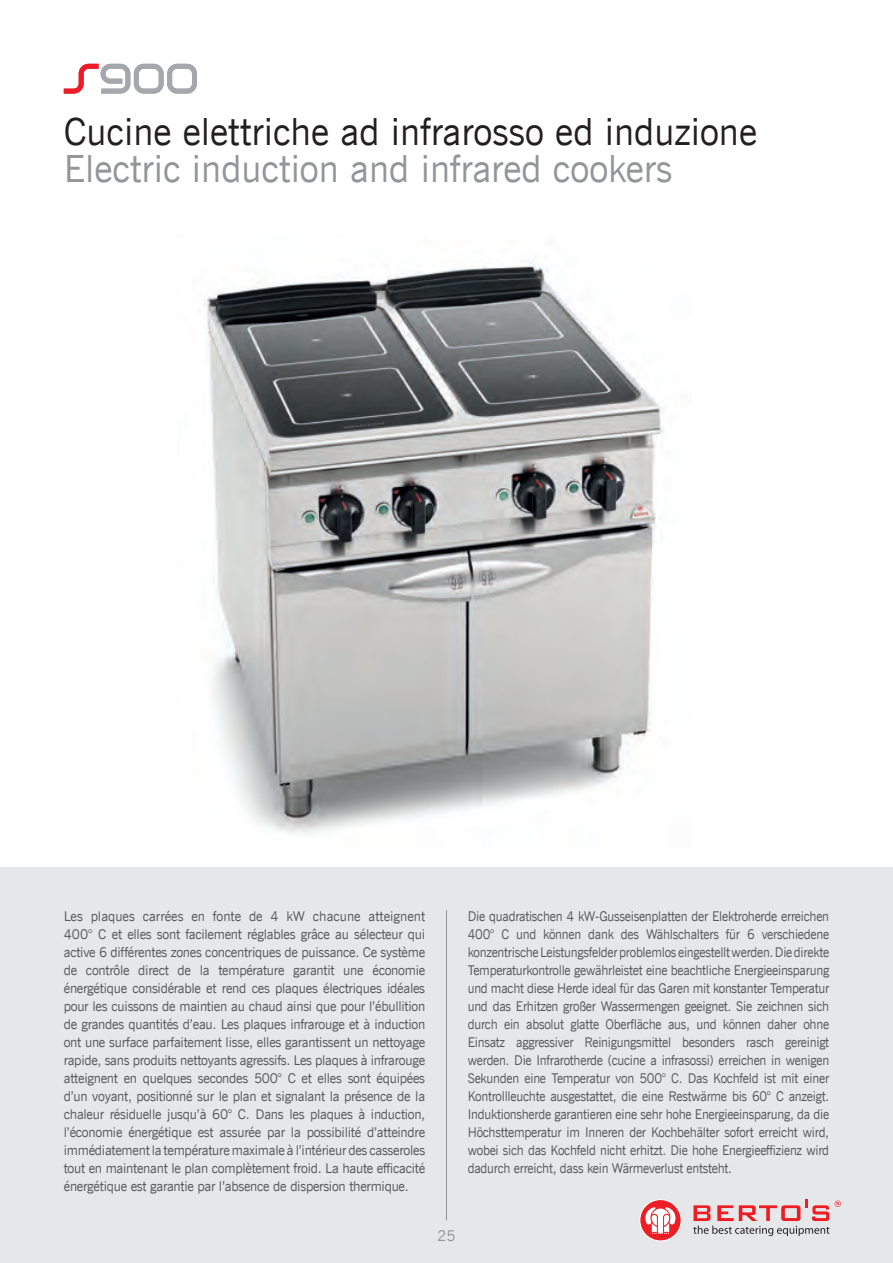
<style>
.page{position:relative;width:893px;height:1263px;background:#fff}
.page>*{position:absolute;margin:0;border:0;box-sizing:border-box;transform-origin:0 0}
.t1{font:37.5px "News Gothic BT";color:#231f20}
.t2{font:37.5px "News Gothic BT";color:#939598}
.t3{font:15px "News Gothic BT";color:#939598}
.t4{font:13.5px/18px "News Gothic BT";letter-spacing:-.02em;color:#57585a;text-align:justify}
.t5{font:13.5px/18px "News Gothic BT";letter-spacing:-.02em;color:#57585a;text-align:justify;scale:.95 1}
</style>
<div class="page">
<img style="left:204px;top:261px;width:461px;height:573px">
<div style="left:0;top:867px;width:893px;height:396px;background:#e6e7e9"></div>
<svg style="left:640px;top:1199px;width:41px;height:42px"></svg>
<div style="left:639px;top:1199px;width:43px;height:42px;border:1px solid #fff;border-radius:50%"></div>
<svg style="left:645px;top:1207px;width:30px;height:27px"></svg>
<svg style="left:693px;top:1200px;width:148px;height:36px"></svg>
<svg style="left:64px;top:64px;width:133px;height:30px"></svg>
<hr style="left:446px;top:910px;width:1px;height:310px;background:#939598">
<h1 class="t1" style="left:64px;top:109px;width:695px">Cucine elettriche ad infrarosso ed induzione</h1>
<h1 class="t2" style="left:64px;top:146px;width:610px">Electric induction and infrared cookers</h1>
<p class="t4" style="left:64px;top:907px;width:363px">Les plaques carrées en fonte de 4 kW chacune atteignent 400° C et elles sont facilement réglables grâce au sélecteur qui active 6 différentes zones concentriques de puissance. Ce système de contrôle direct de la température garantit une économie énergétique considérable et rend ces plaques électriques idéales pour les cuissons de maintien au chaud ainsi que pour l’ébullition de grandes quantités d’eau. Les plaques infrarouge et à induction ont une surface parfaitement lisse, elles garantissent un nettoyage rapide, sans produits nettoyants agressifs. Les plaques à infrarouge atteignent en quelques secondes 500° C et elles sont équipées d’un voyant, positionné sur le plan et signalant la présence de la chaleur résiduelle jusqu’à 60° C. Dans les plaques à induction, l’économie énergétique est assurée par la possibilité d’atteindre immédiatement la température maximale à l’intérieur des casseroles tout en maintenant le plan complètement froid. La haute efficacité énergétique est garantie par l’absence de dispersion thermique.</p>
<p class="t5" style="left:468px;top:907px;width:382px">Die quadratischen 4 kW-Gusseisenplatten der Elektroherde erreichen 400° C und können dank des Wählschalters für 6 verschiedene konzentrische Leistungsfelder problemlos eingestellt werden. Die direkte Temperaturkontrolle gewährleistet eine beachtliche Energieeinsparung und macht diese Herde ideal für das Garen mit konstanter Temperatur und das Erhitzen großer Wassermengen geeignet. Sie zeichnen sich durch ein absolut glatte Oberfläche aus, und können daher ohne Einsatz aggressiver Reinigungsmittel besonders rasch gereinigt werden. Die Infrarotherde (cucine a infrasossi) erreichen in wenigen Sekunden eine Temperatur von 500° C. Das Kochfeld ist mit einer Kontrollleuchte ausgestattet, die eine Restwärme bis 60° C anzeigt.<br>Induktionsherde garantieren eine sehr hohe Energieeinsparung, da die Höchsttemperatur im Inneren der Kochbehälter sofort erreicht wird, wobei sich das Kochfeld nicht erhitzt. Die hohe Energieeffizienz wird dadurch erreicht, dass kein Wärmeverlust entsteht.</p>
<p class="t3" style="left:437px;top:1226px;width:20px">25</p>
</div>
